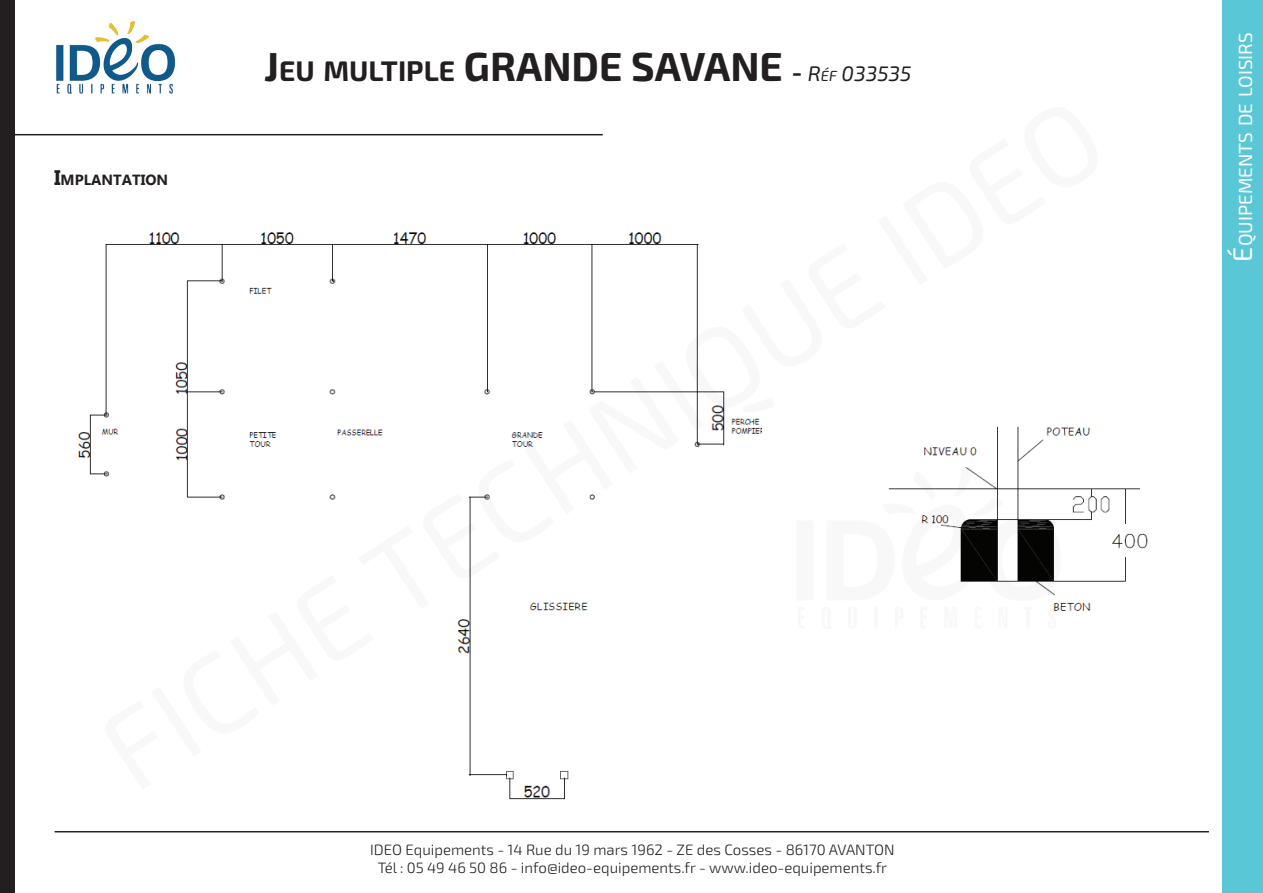
<style>
.page{position:relative;width:1263px;height:893px;background:#fff}
.page>*{position:absolute;margin:0;border:0;box-sizing:border-box;transform-origin:0 0}
.t1{font:700 40.5px "Exo 2";color:#231f20}
.t2{font:18.9px "Exo 2";color:#fff}
.t3{font:300 15px/18px "Exo 2";color:#231f20;text-align:center}
.t4{font:700 14.7px "Microsoft New Tai Lue";color:#231f20}
.s1{font-size:21px}
.s2{font-size:28.35px}
.s3{font-size:25.5px}
.s4{font-weight:400;font-style:italic;font-size:21px}
.s5{font-weight:400;font-style:italic;font-size:14.7px}
.s6{font-size:27px}
</style>
<div class="page">
<div style="left:1223px;top:0;width:40px;height:893px;background:#59c7d6"></div>
<img style="left:56px;top:21px;width:120px;height:73px">
<hr style="left:55px;top:831px;width:1154px;height:1px;background:#231f20">
<div style="left:0;top:0;width:14px;height:893px;background:#231f20"></div>
<hr style="left:7px;top:134px;width:596px;height:1px;background:#231f20">
<img style="left:78px;top:232px;width:683px;height:568px">
<img style="left:997px;top:426px;width:151px;height:156px">
<img style="left:888px;top:441px;width:205px;height:170px">
<p class="t4" style="left:54px;top:172px;width:116px"><span class="s1">I</span>MPLANTATION</p>
<h1 class="t1" style="left:264px;top:42px;width:649px">J<span class="s2">EU MULTIPLE</span> GRANDE SAVANE <span class="s3">-</span> <span class="s4">R</span><span class="s5">éf</span> <span class="s4">033535</span></h1>
<p class="t3" style="left:370px;top:841px;width:526px">IDEO Equipements - 14 Rue du 19 mars 1962 - ZE des Cosses - 86170 AVANTON<br>Tél : 05 49 46 50 86 - info@ideo-equipements.fr - www.ideo-equipements.fr</p>
<p class="t2" style="left:1234px;top:261px;width:231px;rotate:-90deg"><span class="s6">É</span>quipements de loisirs</p>
</div>
